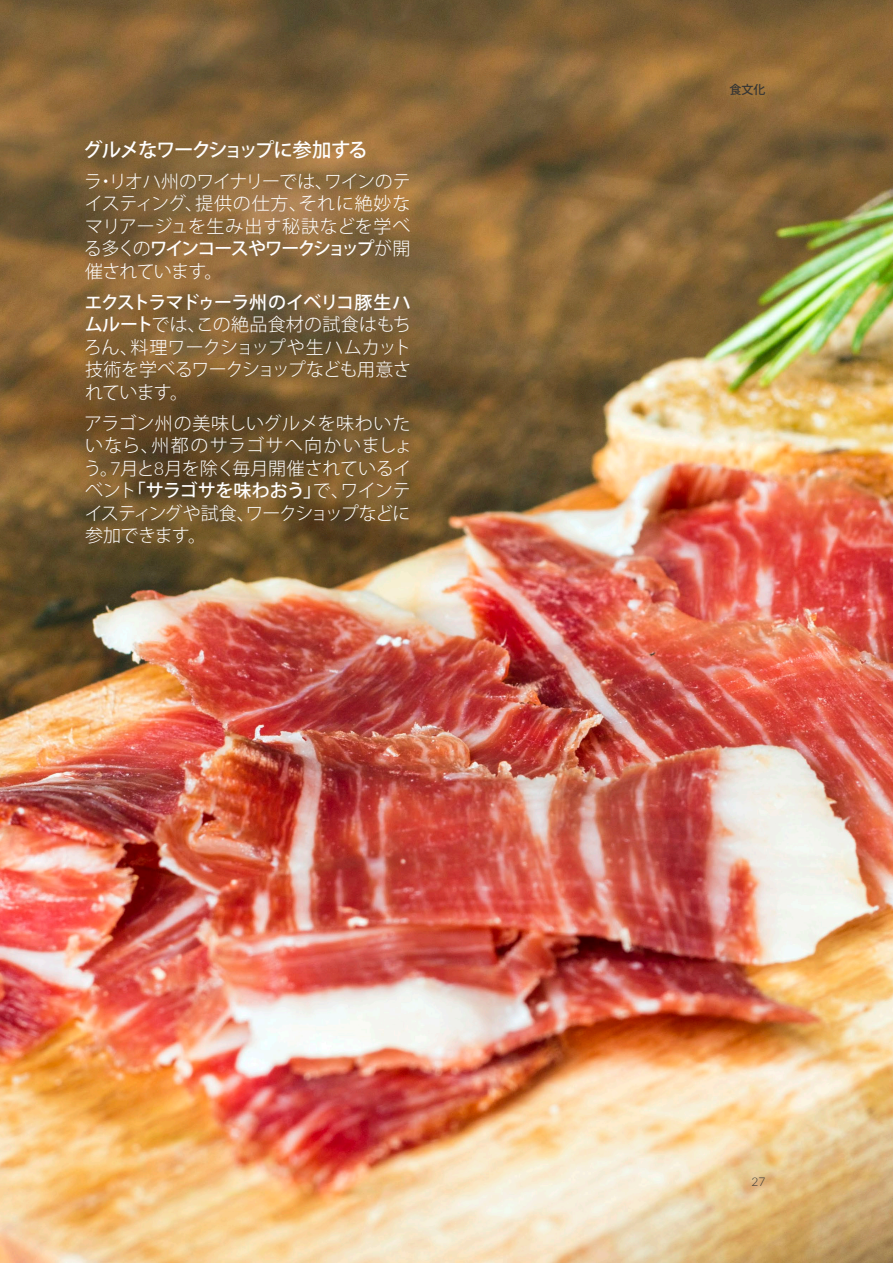
<style>
.page{position:relative;width:893px;height:1263px;background:#fff}
.page>*{position:absolute;margin:0;border:0;box-sizing:border-box;transform-origin:0 0}
.t1{font:500 19.5px "Koz Go Pro";letter-spacing:-.07em;color:#fff}
.Body{font:300 18px/22.5px "Koz Go Pro";letter-spacing:-.015em;color:#fff;text-align:justify}
.t2{font:500 12px "Koz Go Pro";color:#353534}
.t3{font:300 12px "Lato";color:#353534}
.s1{font-weight:500}
.s2{font-family:"Lato"}
</style>
<div class="page">
<img style="left:0;top:0;width:893px;height:1263px">
<h3 class="t1" style="left:83px;top:137px;width:286px">グルメなワークショップに参加する</h3>
<p class="Body" style="left:84px;top:170px;width:328px">ラ・リオハ州のワイナリーでは、ワインのテイスティング、提供の仕方、それに絶妙なマリアージュを生み出す秘訣などを学べる多くの<span class="s1">ワインコースやワークショップ</span>が開催されています。</p>
<p class="Body" style="left:84px;top:291px;width:329px"><span class="s1">エクストラマドゥーラ州のイベリコ豚生ハムルート</span>では、この絶品食材の試食はもちろん、料理ワークショップや生ハムカット技術を学べるワークショップなども用意されています。</p>
<p class="Body" style="left:83px;top:412px;width:331px;text-align:left">アラゴン州の美味しいグルメを味わいたいなら、州都のサラゴサへ向かいましょう。<span class="s2">7</span>月と<span class="s2">8</span>月を除く毎月開催されているイベント<span class="s1">「サラゴサを味わおう」</span>で、ワインテイスティングや試食、ワークショップなどに参加できます。</p>
<p class="t2" style="left:729px;top:82px;width:37px">食文化</p>
<p class="t3" style="left:751px;top:1173px;width:15px">27</p>
</div>
